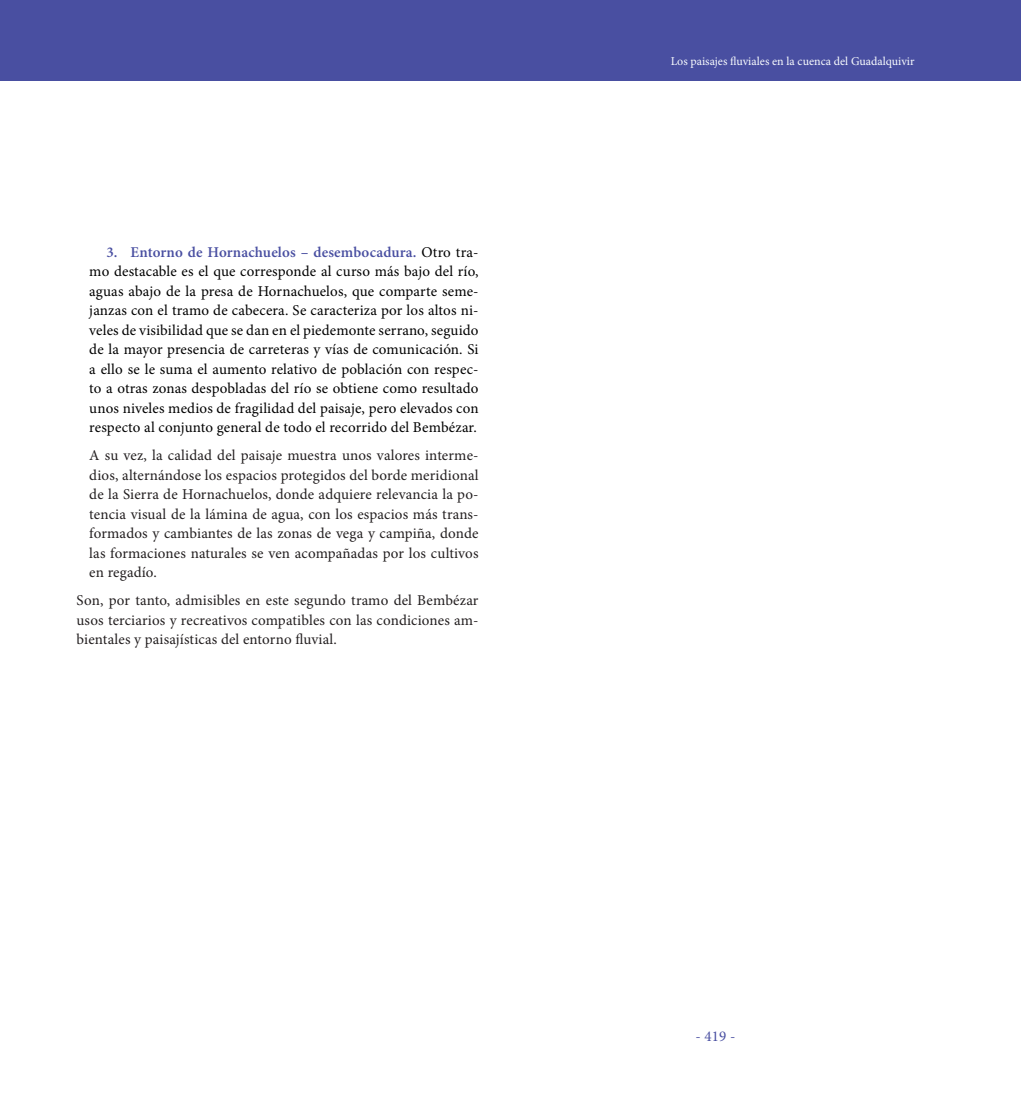
<style>
.page{position:relative;width:1021px;height:1106px;background:#fff}
.page>*{position:absolute;margin:0;border:0;box-sizing:border-box;transform-origin:0 0}
.t1{font:15px/19.5px "Minion Pro";letter-spacing:.01em;color:#000;text-align:justify}
.Parrafos{font:15px/19.5px "Minion Pro";letter-spacing:.01em;color:#231f20;text-align:justify}
.t2{font:15px "Minion Pro";color:#494fa1}
.t3{font:12px "Minion Pro";color:#f9fcfe}
.s1{font-weight:600;color:#494fa1}
</style>
<div class="page">
<div style="left:0;top:0;width:1020px;height:81px;background:#494fa1"></div>
<p class="t1" style="left:89px;top:242px;width:391px;text-indent:17px"><span class="s1">3. Entorno de Hornachuelos – desembocadura.</span> Otro tra&shy;mo destacable es el que corresponde al curso más bajo del río, aguas abajo de la presa de Hornachuelos, que comparte seme&shy;janzas con el tramo de cabecera. Se caracteriza por los altos ni&shy;veles de visibilidad que se dan en el piedemonte serrano, seguido de la mayor presencia de carreteras y vías de comunicación. Si a ello se le suma el aumento relativo de población con respec&shy;to a otras zonas despobladas del río se obtiene como resultado unos niveles medios de fragilidad del paisaje, pero elevados con respecto al conjunto general de todo el recorrido del Bembézar.</p>
<p class="Parrafos" style="left:89px;top:445px;width:391px">A su vez, la calidad del paisaje muestra unos valores interme&shy;dios, alternándose los espacios protegidos del borde meridional de la Sierra de Hornachuelos, donde adquiere relevancia la po&shy;tencia visual de la lámina de agua, con los espacios más trans&shy;formados y cambiantes de las zonas de vega y campiña, donde las formaciones naturales se ven acompañadas por los cultivos en regadío.</p>
<p class="Parrafos" style="left:77px;top:590px;width:403px">Son, por tanto, admisibles en este segundo tramo del Bembézar usos terciarios y recreativos compatibles con las condiciones am&shy;bientales y paisajísticas del entorno fluvial.</p>
<p class="t3" style="left:670px;top:53px;width:245px">Los paisajes fluviales en la cuenca del Guadalquivir</p>
<p class="t2" style="left:695px;top:1026px;width:41px">- 419 -</p>
</div>
